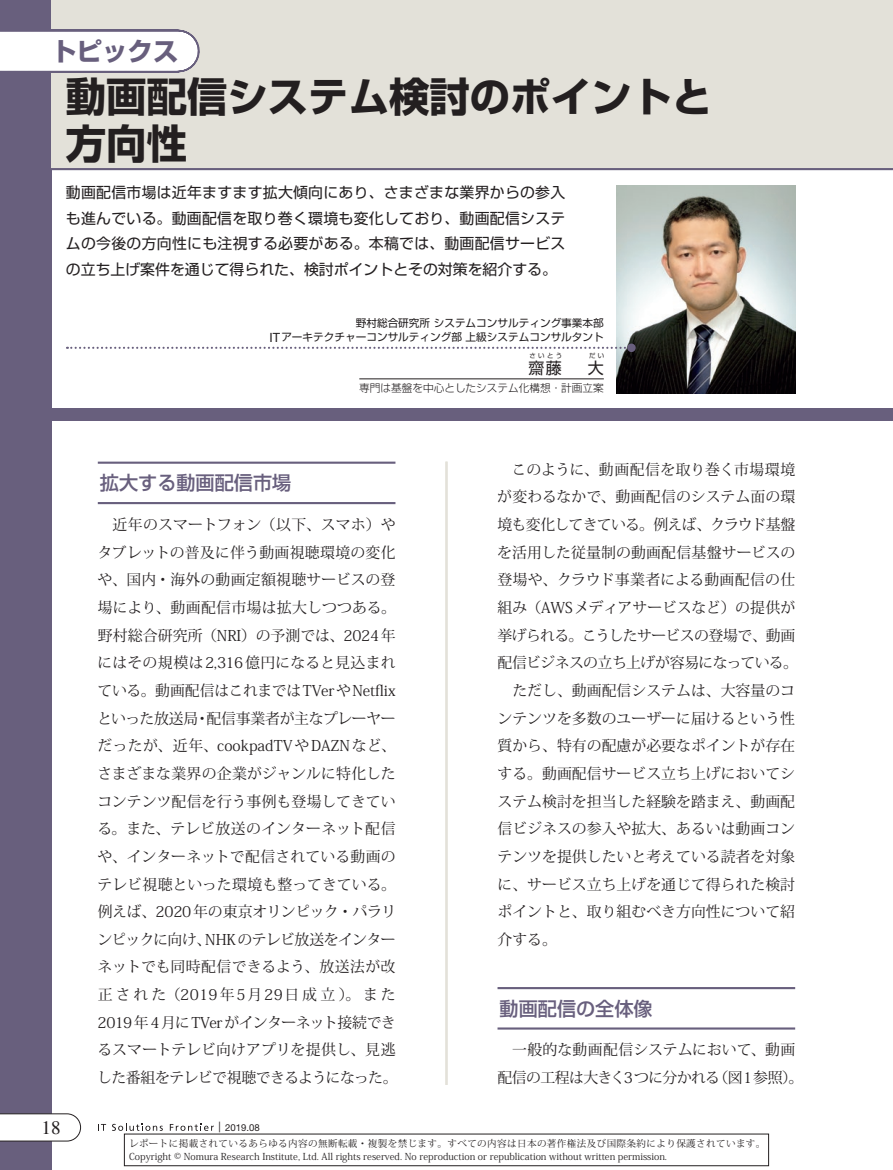
<style>
.page{position:relative;width:893px;height:1170px;background:#fff}
.page>*{position:absolute;margin:0;border:0;box-sizing:border-box;transform-origin:0 0}
.t1{font:700 40.35px/46.8px "Shin Go Pro";color:#231f20}
.t2{font:700 25.5px "Shin Go Pro";color:#685f7d}
.t3{font:500 19.2px "Shin Go Pro";color:#685f7d}
.t4{font:19.2px "Times LT Std";color:#231f20}
.t5{font:15.9px "Shin Go Pro";color:#231f20}
.t6{font:14.85px/27.6px "Koz Min Pro";color:#231f20}
.t7{font:14.85px/25.5px "Shin Go Pro";color:#231f20;text-align:justify}
.t8{font:14.85px "Koz Min Pro";letter-spacing:-.045em;color:#231f20}
.t9{font:14.85px "Koz Min Pro";letter-spacing:-.05em;color:#231f20}
.t10{font:10.65px/13.8px "Shin Go Pro";color:#231f20;text-align:right}
.t11{font:300 10.65px "Shin Go Pro";color:#231f20}
.t12{font:9.6px/12.8px "Koz Min Pro";color:#231f20}
.t13{font:9.6px "Helvetica Neue LT Std";color:#231f20}
.t14{font:6.45px "Shin Go Pro";letter-spacing:.375em;color:#231f20}
.s1{font-family:"Helvetica Neue LT Std";font-size:12.75px}
.s2{font-size:10.65px}
</style>
<div class="page">
<div style="left:0;top:0;width:51px;height:1169px;background:#685f7d"></div>
<hr style="left:445px;top:461px;width:3px;height:623px;background:#e3e1d9">
<div style="left:51px;top:0;width:842px;height:168px;background:#e3e1d9"></div>
<div style="left:0;top:408px;width:893px;height:13px;background:#685f7d"></div>
<hr style="left:0;top:168px;width:893px;height:2px;background:#685f7d">
<svg style="left:0;top:1113px;width:81px;height:28px"></svg>
<svg style="left:98px;top:1124px;width:8px;height:6px"></svg>
<svg style="left:112px;top:1123px;width:51px;height:7px"></svg>
<svg style="left:170px;top:1123px;width:44px;height:7px"></svg>
<img style="left:617px;top:185px;width:178px;height:208px">
<hr style="left:359px;top:378px;width:245px;height:1px;background:#231f20">
<svg style="left:67px;top:347px;width:560px;height:2px"></svg>
<div style="left:627px;top:343px;width:9px;height:9px;background:#685f7d;border-radius:50%"></div>
<hr style="left:98px;top:461px;width:297px;height:2px;background:#685f7d">
<hr style="left:98px;top:502px;width:297px;height:2px;background:#685f7d">
<hr style="left:497px;top:986px;width:298px;height:3px;background:#685f7d">
<hr style="left:497px;top:1027px;width:298px;height:2px;background:#685f7d">
<svg style="left:0;top:30px;width:179px;height:42px"></svg>
<h2 class="t2" style="left:51px;top:31px;width:129px">トピックス</h2>
<h1 class="t1" style="left:66px;top:69px;width:648px">動画配信システム検討のポイントと方向性</h1>
<p class="t7" style="left:66px;top:178px;width:501px">動画配信市場は近年ますます拡大傾向にあり、さまざまな業界からの参入も進んでいる。動画配信を取り巻く環境も変化しており、動画配信システムの今後の方向性にも注視する必要がある。本稿では、動画配信サービスの立ち上げ案件を通じて得られた、検討ポイントとその対策を紹介する。</p>
<p class="t10" style="left:269px;top:315px;width:336px">野村総合研究所システムコンサルティング事業本部<br><span class="s1">IT</span>アーキテクチャーコンサルティング部上級システムコンサルタント</p>
<p class="t5" style="left:528px;top:354px;width:35px">齋藤</p>
<p class="t14" style="left:589px;top:350px;width:17px">だい</p>
<p class="t11" style="left:359px;top:379px;width:246px">専門は基盤を中心としたシステム化構想・計画立案</p>
<p class="t14" style="left:529px;top:350px;width:34px">さいとう</p>
<p class="t5" style="left:588px;top:354px;width:17px">大</p>
<p class="t3" style="left:100px;top:467px;width:193px">拡大する動画配信市場</p>
<p class="t6" style="left:97px;top:510px;width:302px;text-indent:15px">近年のスマートフォン（以下、スマホ）やタブレットの普及に伴う動画視聴環境の変化や、国内・海外の動画定額視聴サービスの登場により、動画配信市場は拡大しつつある。野村総合研究所（NRI）の予測では、2024年にはその規模は2,316億円になると見込まれている。動画配信はこれまではTVerやNetflixといった放送局・配信事業者が主なプレーヤーだったが、近年、cookpadTVやDAZNなど、さまざまな業界の企業がジャンルに特化したコンテンツ配信を行う事例も登場してきている。また、テレビ放送のインターネット配信や、インターネットで配信されている動画のテレビ視聴といった環境も整ってきている。例えば、2020年の東京オリンピック・パラリンピックに向け、NHKのテレビ放送をインターネットでも同時配信できるよう、放送法が改正された（2019年5月29日成立）。また<br>2019年4月にTVerがインターネット接続できるスマートテレビ向けアプリを提供し、見逃した番組をテレビで視聴できるようになった。</p>
<p class="t4" style="left:41px;top:1116px;width:21px">18</p>
<p class="t13" style="left:218px;top:1121px;width:43px"><span class="s2">|</span> 2019.08</p>
<p class="t6" style="left:512px;top:455px;width:285px">このように、動画配信を取り巻く市場環境</p>
<p class="t6" style="left:497px;top:482px;width:300px">が変わるなかで、動画配信のシステム面の環</p>
<p class="t9" style="left:497px;top:514px;width:299px">境も変化してきている。例えば、クラウド基盤</p>
<p class="t6" style="left:497px;top:538px;width:300px">を活用した従量制の動画配信基盤サービスの</p>
<p class="t6" style="left:497px;top:565px;width:299px">登場や、クラウド事業者による動画配信の仕</p>
<p class="t6" style="left:497px;top:593px;width:299px">組み（AWSメディアサービスなど）の提供が</p>
<p class="t8" style="left:497px;top:624px;width:299px">挙げられる。こうしたサービスの登場で、動画</p>
<p class="t8" style="left:497px;top:652px;width:302px">配信ビジネスの立ち上げが容易になっている。</p>
<p class="t6" style="left:512px;top:676px;width:284px">ただし、動画配信システムは、大容量のコ</p>
<p class="t6" style="left:497px;top:703px;width:299px">ンテンツを多数のユーザーに届けるという性</p>
<p class="t6" style="left:497px;top:731px;width:299px">質から、特有の配慮が必要なポイントが存在</p>
<p class="t6" style="left:497px;top:759px;width:299px">する。動画配信サービス立ち上げにおいてシ</p>
<p class="t6" style="left:497px;top:786px;width:299px">ステム検討を担当した経験を踏まえ、動画配</p>
<p class="t6" style="left:497px;top:814px;width:299px">信ビジネスの参入や拡大、あるいは動画コン</p>
<p class="t6" style="left:497px;top:842px;width:299px">テンツを提供したいと考えている読者を対象</p>
<p class="t6" style="left:497px;top:869px;width:299px">に、サービス立ち上げを通じて得られた検討</p>
<p class="t6" style="left:497px;top:897px;width:299px">ポイントと、取り組むべき方向性について紹</p>
<p class="t6" style="left:497px;top:924px;width:61px">介する。</p>
<p class="t3" style="left:500px;top:992px;width:155px">動画配信の全体像</p>
<p class="t6" style="left:497px;top:1035px;width:308px;text-align:center">一般的な動画配信システムにおいて、動画<br>配信の工程は大きく3つに分かれる（図1参照）。</p>
<p class="t12" style="left:129px;top:1136px;width:638px">レポートに掲載されているあらゆる内容の無断転載・複製を禁じます。すべての内容は日本の著作権法及び国際条約により保護されています。<br>Copyright © Nomura Research Institute, Ltd. All rights reserved. No reproduction or republication without written permission.</p>
</div>
